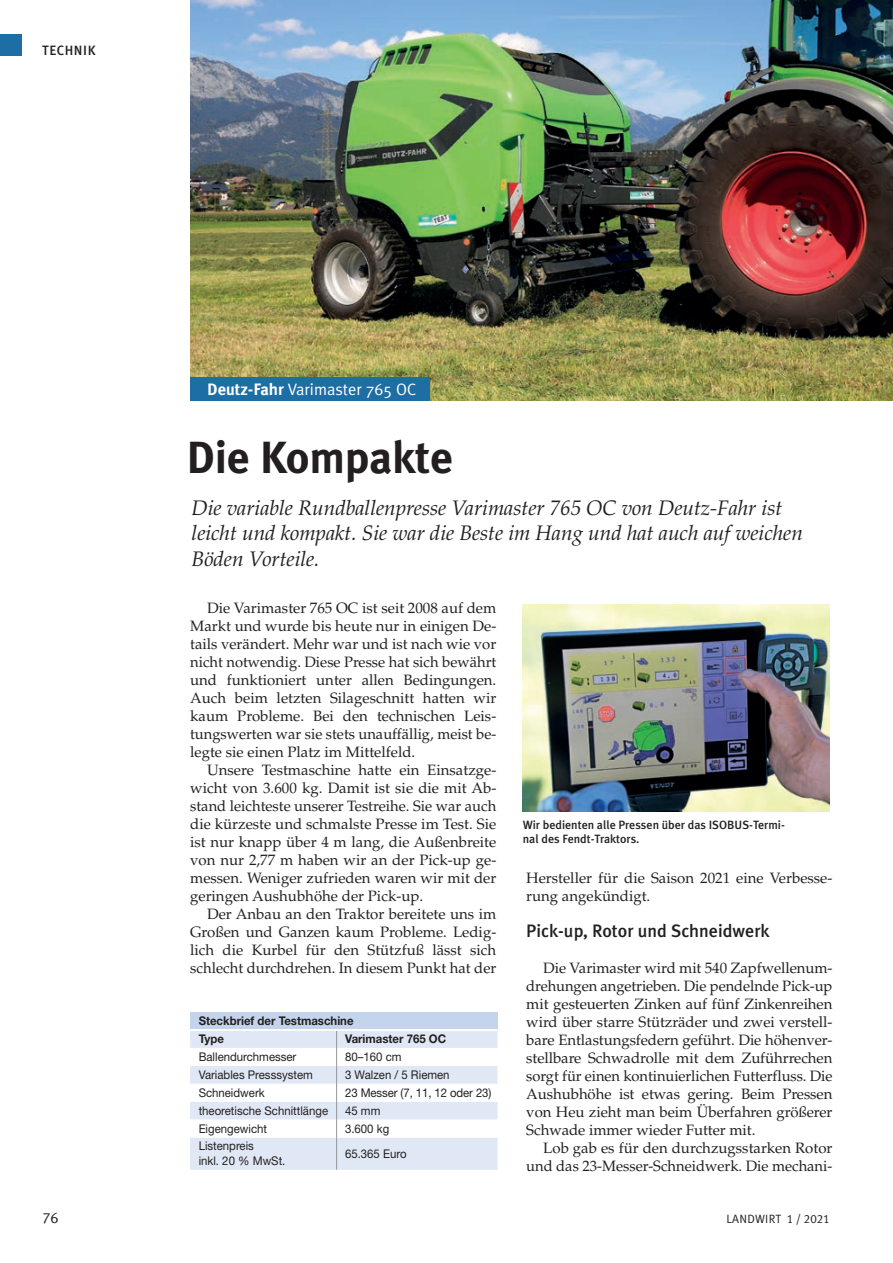
<style>
.page{position:relative;width:893px;height:1263px;background:#fff}
.page>*{position:absolute;margin:0;border:0;box-sizing:border-box;transform-origin:0 0}
.t1{font:700 45px "Meta Plus";letter-spacing:-.005em;color:#231f20}
.t2{font:italic 21px/25.5px "Palatino LT Std";letter-spacing:-.005em;color:#231f20}
.t3{font:500 18px "Meta Plus";color:#231f20}
.t4{font:16.5px "Meta Plus";color:#fff}
.t5{font:15px/18px "Palatino LT Std";color:#231f20;text-align:justify}
.t6{font:15px "Meta Plus Lining";color:#231f20}
.t7{font:500 13.5px "Meta Plus";letter-spacing:.035em;color:#231f20}
.t8{font:12px/14.2px "Helvetica Neue LT Pro";color:#231f20;scale:.95 1}
.t9{font:500 12px/14.4px "Meta Plus";color:#231f20}
.t10{font:700 12px/18px "Helvetica Neue LT Pro";color:#231f20;scale:.95 1}
.t11{font:12px "Meta Plus Lining";letter-spacing:.01em;color:#231f20}
.s1{font-weight:700}
</style>
<div class="page">
<div style="left:0;top:34px;width:21px;height:21px;background:#1c6ea4"></div>
<img style="left:190px;top:0;width:703px;height:400px">
<div style="left:190px;top:377px;width:239px;height:23px;background:#1c6ea4"></div>
<div style="left:190px;top:1012px;width:307px;height:18px;background:#c3d4ec"></div>
<hr style="left:190px;top:1029px;width:147px;height:2px;background:#fff">
<hr style="left:337px;top:1029px;width:160px;height:2px;background:#fff">
<svg style="left:190px;top:1031px;width:307px;height:139px"></svg>
<hr style="left:336px;top:1137px;width:1px;height:33px;background:#939598">
<img style="left:523px;top:604px;width:306px;height:207px">
<p class="t7" style="left:42px;top:43px;width:55px">TECHNIK</p>
<p class="t4" style="left:207px;top:380px;width:210px"><span class="s1">Deutz-Fahr</span> Varimaster 765 OC</p>
<h1 class="t1" style="left:186px;top:431px;width:268px">Die Kompakte</h1>
<h2 class="t2" style="left:192px;top:495px;width:613px">Die variable Rundballenpresse Varimaster 765 OC von Deutz-Fahr ist leicht und kompakt. Sie war die Beste im Hang und hat auch auf weichen<br>Böden Vorteile.</h2>
<p class="t5" style="left:190px;top:599px;width:308px;text-indent:17px">Die Varimaster 765 OC ist seit 2008 auf dem Markt und wurde bis heute nur in einigen De&shy;tails verändert. Mehr war und ist nach wie vor nicht notwendig. Diese Presse hat sich bewährt und funktioniert unter allen Bedingungen.<br>Auch beim letzten Silageschnitt hatten wir kaum Probleme. Bei den technischen Leis&shy;tungswerten war sie stets unauffällig, meist be&shy;legte sie einen Platz im Mittelfeld.</p>
<p class="t5" style="left:190px;top:761px;width:308px;text-indent:17px">Unsere Testmaschine hatte ein Einsatzge&shy;wicht von 3.600 kg. Damit ist sie die mit Ab&shy;stand leichteste unserer Testreihe. Sie war auch die kürzeste und schmalste Presse im Test. Sie ist nur knapp über 4 m lang, die Außenbreite von nur 2,77 m haben wir an der Pick-up ge&shy;messen. Weniger zufrieden waren wir mit der geringen Aushubhöhe der Pick-up.</p>
<p class="t5" style="left:190px;top:905px;width:308px;text-indent:17px">Der Anbau an den Traktor bereitete uns im Großen und Ganzen kaum Probleme. Ledig&shy;lich die Kurbel für den Stützfuß lässt sich schlecht durchdrehen. In diesem Punkt hat der</p>
<p class="t9" style="left:523px;top:817px;width:264px">Wir bedienten alle Pressen über das ISOBUS-Termi&shy;nal des Fendt-Traktors.</p>
<p class="t5" style="left:526px;top:869px;width:308px">Hersteller für die Saison 2021 eine Verbesse&shy;rung angekündigt.</p>
<p class="t3" style="left:526px;top:920px;width:245px">Pick-up, Rotor und Schneidwerk</p>
<p class="t5" style="left:526px;top:959px;width:308px;text-indent:17px">Die Varimaster wird mit 540 Zapfwellenum&shy;drehungen angetrieben. Die pendelnde Pick-up mit gesteuerten Zinken auf fünf Zinkenreihen wird über starre Stützräder und zwei verstell&shy;bare Entlastungsfedern geführt. Die höhenver&shy;stellbare Schwadrolle mit dem Zuführrechen sorgt für einen kontinuierlichen Futterfluss. Die Aushubhöhe ist etwas gering. Beim Pressen von Heu zieht man beim Überfahren größerer Schwade immer wieder Futter mit.</p>
<p class="t5" style="left:526px;top:1139px;width:308px;text-align:right">Lob gab es für den durchzugsstarken Rotor und das 23-Messer-Schneidwerk. Die mechani-</p>
<p class="t10" style="left:199px;top:1011px;width:165px">Steckbrief der Testmaschine<br>Type</p>
<p class="t10" style="left:345px;top:1029px;width:108px">Varimaster 765 OC</p>
<p class="t8" style="left:199px;top:1049px;width:104px">Ballendurchmesser</p>
<p class="t8" style="left:345px;top:1049px;width:61px">80–160 cm</p>
<p class="t8" style="left:199px;top:1067px;width:122px">Variables Presssystem</p>
<p class="t8" style="left:345px;top:1067px;width:112px">3 Walzen / 5 Riemen</p>
<p class="t8" style="left:199px;top:1085px;width:71px">Schneidwerk</p>
<p class="t8" style="left:345px;top:1085px;width:156px">23 Messer (7, 11, 12 oder 23)</p>
<p class="t8" style="left:199px;top:1103px;width:138px">theoretische Schnittlänge</p>
<p class="t8" style="left:345px;top:1103px;width:39px">45 mm</p>
<p class="t8" style="left:199px;top:1121px;width:73px">Eigengewicht</p>
<p class="t8" style="left:345px;top:1121px;width:48px">3.600 kg</p>
<p class="t8" style="left:199px;top:1139px;width:93px">Listenpreis<br>inkl. 20 % MwSt.</p>
<p class="t8" style="left:345px;top:1146px;width:66px">65.365 Euro</p>
<p class="t6" style="left:43px;top:1209px;width:18px">76</p>
<p class="t11" style="left:726px;top:1212px;width:105px">LANDWIRT 1 / 2021</p>
</div>
